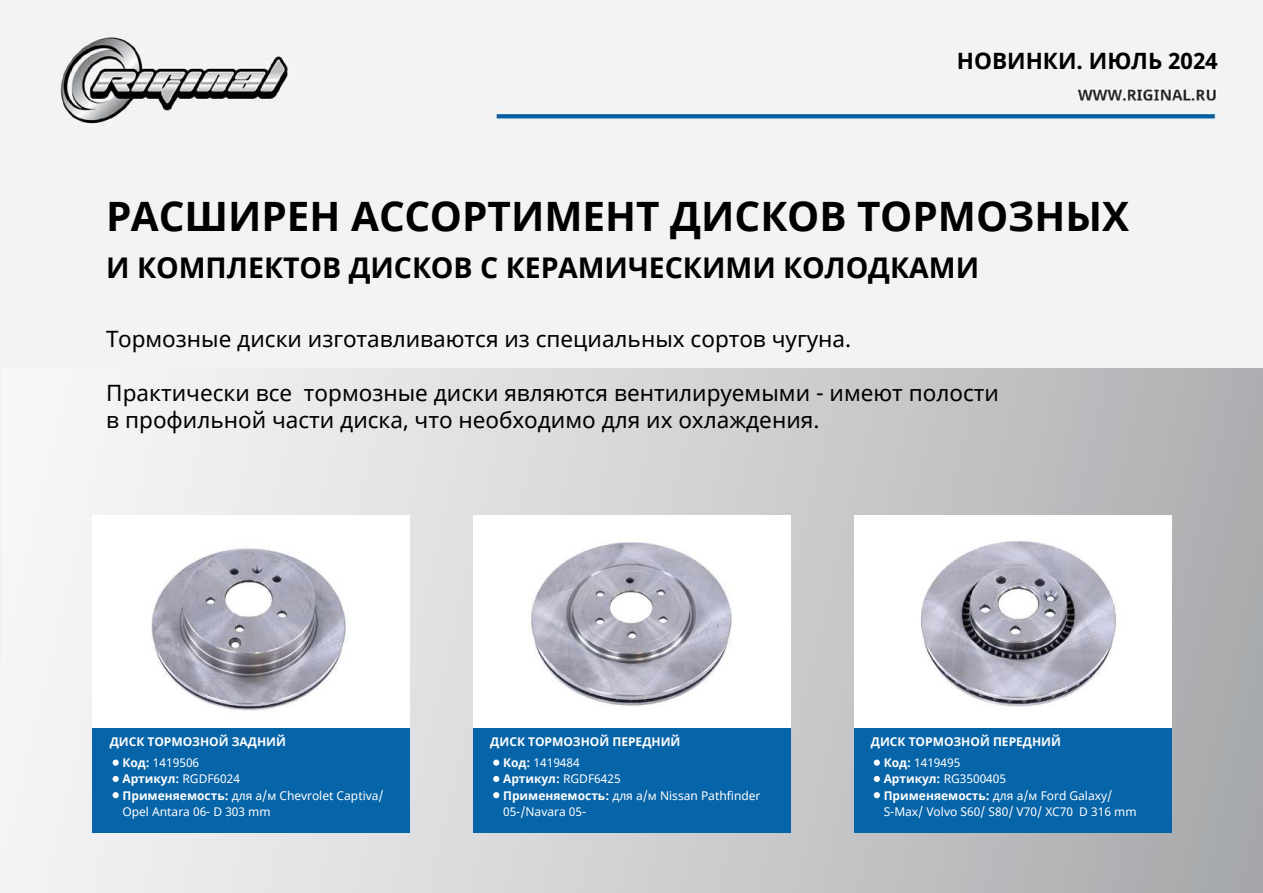
<style>
.page{position:relative;width:1263px;height:893px;background:#f3f3f3}
.page>*{position:absolute;margin:0;border:0;box-sizing:border-box;transform-origin:0 0}
.t1{font:700 40.5px "Noto Sans";color:#000}
.t2{font:700 28.5px "Noto Sans";color:#000}
.t3{font:22.5px/27px "Noto Sans";color:#000}
.t4{font:700 22.5px "Noto Sans";color:#000}
.t5{font:12px/16.5px "Noto Sans";color:#fff}
.t6{font:700 12px "Noto Sans";color:#fff}
.s1{font-weight:700}
</style>
<div class="page">
<div style="left:2px;top:368px;width:1261px;height:525px;background:linear-gradient(to right,#f8f9fa,#aaadb0)"></div>
<div style="left:93px;top:515px;width:317px;height:317px;background:#fff"></div>
<div style="left:854px;top:515px;width:317px;height:317px;background:#fff"></div>
<div style="left:473px;top:515px;width:318px;height:317px;background:#fff"></div>
<img style="left:151px;top:548px;width:197px;height:163px">
<img style="left:530px;top:542px;width:202px;height:164px">
<img style="left:921px;top:541px;width:196px;height:166px">
<div style="left:93px;top:728px;width:317px;height:104px;background:#0664a8"></div>
<div style="left:854px;top:728px;width:317px;height:104px;background:#0664a8"></div>
<div style="left:473px;top:728px;width:318px;height:104px;background:#0664a8"></div>
<svg style="left:113px;top:760px;width:6px;height:6px"></svg>
<svg style="left:113px;top:776px;width:6px;height:6px"></svg>
<svg style="left:113px;top:792px;width:6px;height:6px"></svg>
<svg style="left:874px;top:760px;width:6px;height:6px"></svg>
<svg style="left:874px;top:776px;width:6px;height:6px"></svg>
<svg style="left:874px;top:792px;width:6px;height:6px"></svg>
<svg style="left:493px;top:760px;width:6px;height:6px"></svg>
<svg style="left:493px;top:776px;width:6px;height:6px"></svg>
<svg style="left:493px;top:792px;width:6px;height:6px"></svg>
<h3 class="t4" style="left:957px;top:45px;width:262px">НОВИНКИ. ИЮЛЬ 2024</h3>
<h1 class="t1" style="left:106px;top:188px;width:1024px">РАСШИРЕН АССОРТИМЕНТ ДИСКОВ ТОРМОЗНЫХ</h1>
<h2 class="t2" style="left:106px;top:247px;width:874px">И КОМПЛЕКТОВ ДИСКОВ С КЕРАМИЧЕСКИМИ КОЛОДКАМИ</h2>
<h3 class="t3" style="left:106px;top:326px;width:746px">Тормозные диски изготавливаются из специальных сортов чугуна.</h3>
<h3 class="t3" style="left:106px;top:380px;width:894px">Практически все тормозные диски являются вентилируемыми - имеют полости в профильной части диска, что необходимо для их охлаждения.</h3>
<p class="t6" style="left:110px;top:733px;width:178px">ДИСК ТОРМОЗНОЙ ЗАДНИЙ</p>
<p class="t5" style="left:122px;top:755px;width:263px"><span class="s1">Код:</span> 1419506<br><span class="s1">Артикул:</span> RGDF6024<br><span class="s1">Применяемость:</span> для а/м Chevrolet Captiva/<br>Opel Antara 06- D 303 mm</p>
<p class="t6" style="left:490px;top:733px;width:192px">ДИСК ТОРМОЗНОЙ ПЕРЕДНИЙ</p>
<p class="t5" style="left:503px;top:755px;width:259px"><span class="s1">Код:</span> 1419484<br><span class="s1">Артикул:</span> RGDF6425<br><span class="s1">Применяемость:</span> для а/м Nissan Pathfinder<br>05-/Navara 05-</p>
<p class="t6" style="left:871px;top:733px;width:192px">ДИСК ТОРМОЗНОЙ ПЕРЕДНИЙ</p>
<p class="t5" style="left:884px;top:755px;width:254px"><span class="s1">Код:</span> 1419495<br><span class="s1">Артикул:</span> RG3500405<br><span class="s1">Применяемость:</span> для а/м Ford Galaxy/<br>S-Max/ Volvo S60/ S80/ V70/ XC70 D 316 mm</p>
</div>
